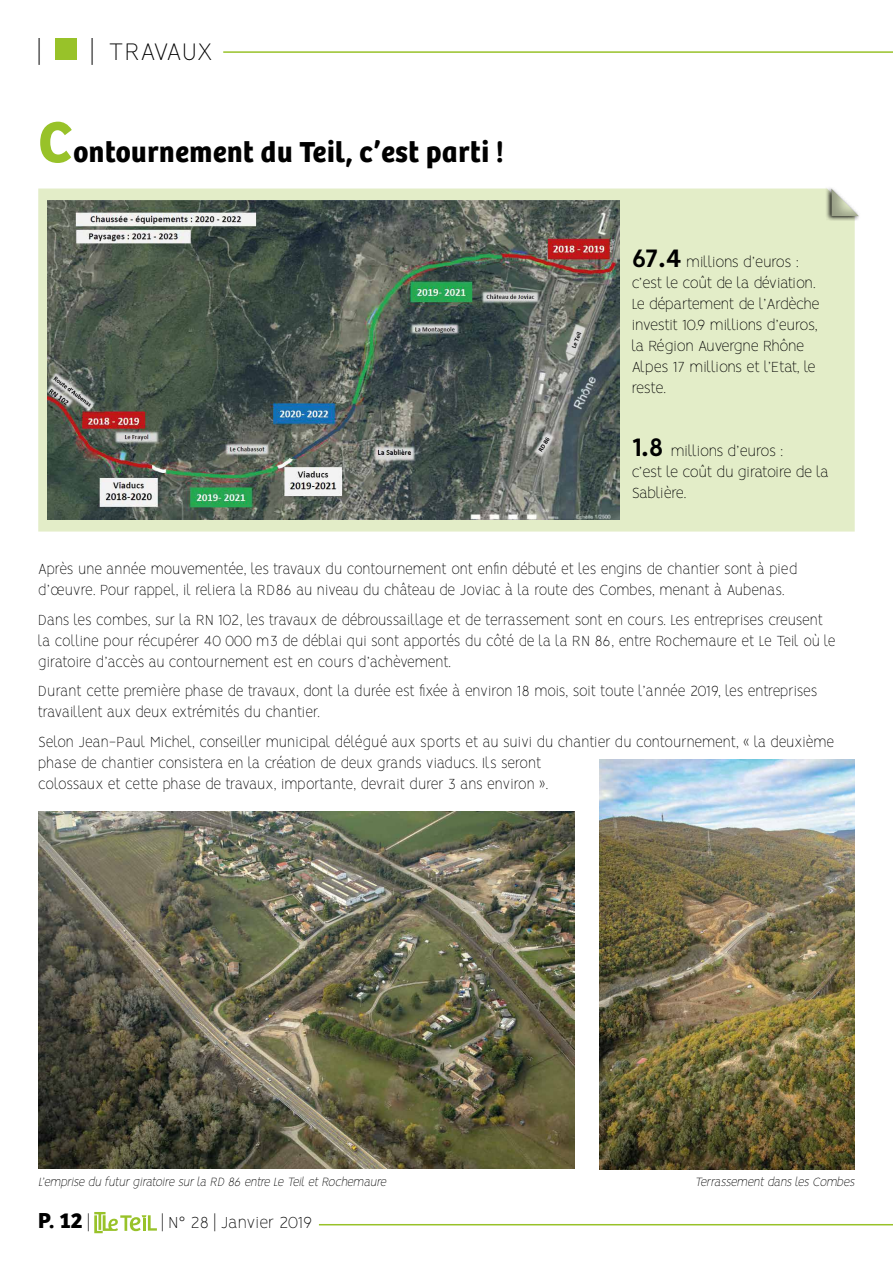
<style>
.page{position:relative;width:893px;height:1263px;background:#fff}
.page>*{position:absolute;margin:0;border:0;box-sizing:border-box;transform-origin:0 0}
.t1{font:700 30px "Bree";letter-spacing:.025em;color:#000;scale:.95 1}
.t2{font:100 27px "Vision";letter-spacing:.015em;color:#000}
.t3{font:700 22.5px "Bree";color:#000}
.t4{font:100 18px "Vision";letter-spacing:-.01em;color:#000}
.t5{font:100 16.5px/21px "Vision";letter-spacing:-.015em;color:#000;scale:.95 1}
.t6{font:100 16.5px/21px "Vision";letter-spacing:-.015em;color:#000}
.t7{font:italic 100 13.5px "Vision";color:#000;scale:.95 1}
.s1{font-size:60px;color:#98c229}
.s2{font-weight:700;font-size:28.5px}
.s3{font-family:"Vision";font-weight:100;font-size:18px}
</style>
<div class="page">
<div style="left:38px;top:189px;width:817px;height:342px;background:#e3edc8"></div>
<div style="left:825px;top:185px;width:36px;height:37px;background:#000;opacity:.9"></div>
<div style="left:829px;top:186px;width:30px;height:30px;background:#000;opacity:.33"></div>
<hr style="left:223px;top:51px;width:670px;height:2px;background:#98c229">
<div style="left:55px;top:38px;width:22px;height:22px;background:#98c229"></div>
<svg style="left:94px;top:1212px;width:63px;height:21px"></svg>
<hr style="left:319px;top:1224px;width:574px;height:1px;background:#98c229">
<img style="left:47px;top:201px;width:572px;height:318px">
<img style="left:600px;top:759px;width:255px;height:410px">
<img style="left:38px;top:811px;width:536px;height:357px">
<h2 class="t2" style="left:38px;top:36px;width:4px">|</h2>
<h2 class="t2" style="left:91px;top:36px;width:123px">| TRAVAUX</h2>
<h1 class="t1" style="left:38px;top:134px;width:491px"><span class="s1">C</span>ontournement du Teil, c’est parti !</h1>
<p class="t6" style="left:632px;top:253px;width:190px"><span class="s2">67.4</span> millions d’euros : c’est le coût de la déviation.<br>Le département de l’Ardèche investit 10.9 millions d’euros, la Région Auvergne Rhône<br>Alpes 17 millions et l’Etat, le reste.</p>
<p class="t6" style="left:632px;top:442px;width:199px"><span class="s2">1.8</span> millions d’euros :<br>c’est le coût du giratoire de la<br>Sablière.</p>
<p class="t5" style="left:38px;top:560px;width:800px">Après une année mouvementée, les travaux du contournement ont enfin débuté et les engins de chantier sont à pied d’œuvre. Pour rappel, il reliera la RD86 au niveau du château de Joviac à la route des Combes, menant à Aubenas.</p>
<p class="t5" style="left:38px;top:611px;width:841px">Dans les combes, sur la RN 102, les travaux de débroussaillage et de terrassement sont en cours. Les entreprises creusent la colline pour récupérer 40 000 m3 de déblai qui sont apportés du côté de la la RN 86, entre Rochemaure et Le Teil où le giratoire d’accès au contournement est en cours d’achèvement.</p>
<p class="t5" style="left:38px;top:682px;width:822px">Durant cette première phase de travaux, dont la durée est fixée à environ 18 mois, soit toute l’année 2019, les entreprises travaillent aux deux extrémités du chantier.</p>
<p class="t5" style="left:38px;top:733px;width:839px">Selon Jean-Paul Michel, conseiller municipal délégué aux sports et au suivi du chantier du contournement, « la deuxième phase de chantier consistera en la création de deux grands viaducs. Ils seront<br>colossaux et cette phase de travaux, importante, devrait durer 3 ans environ ».</p>
<p class="t7" style="left:38px;top:1174px;width:371px">L’emprise du futurgiratoire surla RD 86 entre Le TeiletRochemaure</p>
<p class="t7" style="left:694px;top:1174px;width:173px">TerrassementdanslesCombes</p>
<h3 class="t3" style="left:38px;top:1207px;width:52px">P. 12 <span class="s3">|</span></h3>
<p class="t4" style="left:162px;top:1212px;width:152px">| N° 28 | Janvier 2019</p>
</div>
